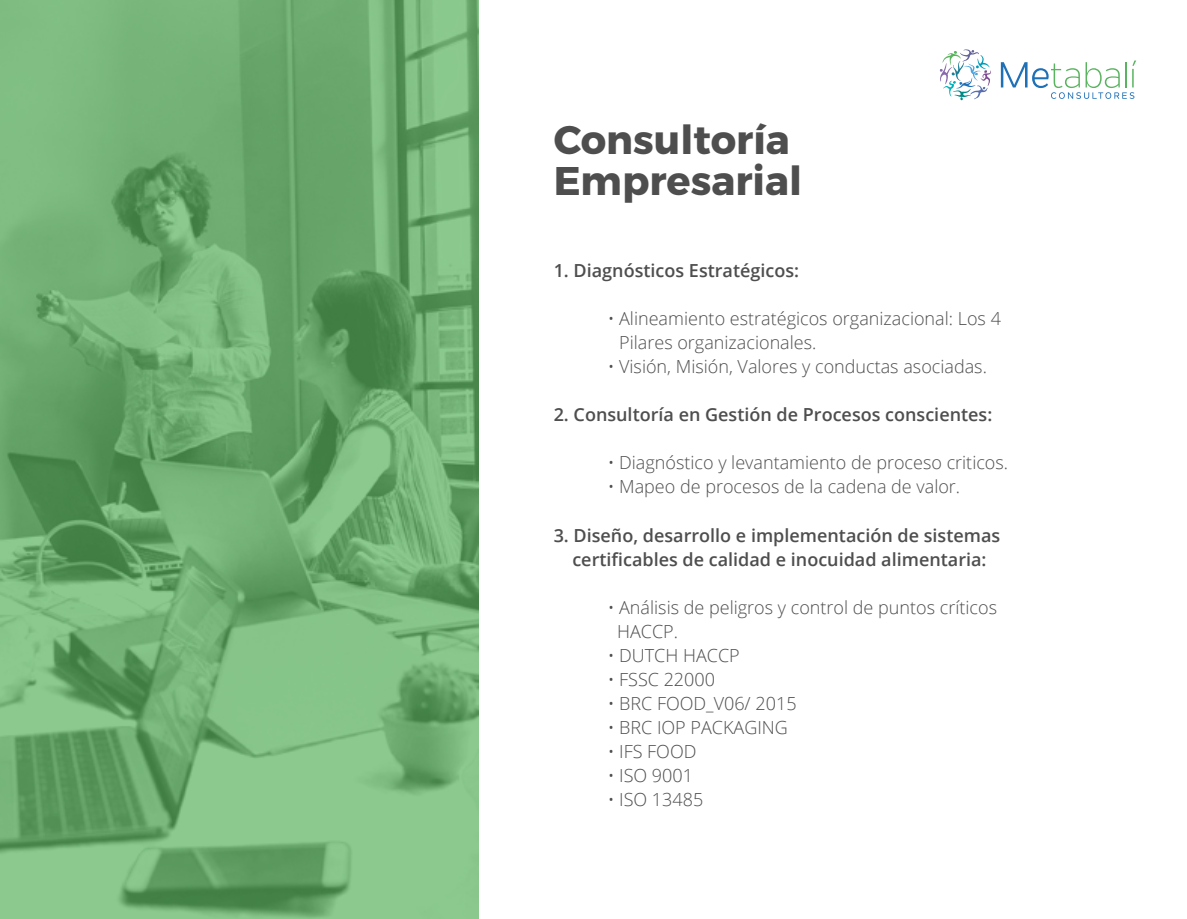
<style>
.page{position:relative;width:1187px;height:919px;background:#fff}
.page>*{position:absolute;margin:0;border:0;box-sizing:border-box;transform-origin:0 0}
.t1{font:700 39.9px/41.1px "Montserrat";color:#4e4e4e}
.t2{font:300 18px/24px "Open Sans";color:#4e4e4e}
.t3{font:600 18px/24px "Open Sans";color:#4e4e4e;text-align:center}
</style>
<div class="page">
<svg style="left:939px;top:49px;width:52px;height:51px"></svg>
<svg style="left:1000px;top:60px;width:137px;height:39px"></svg>
<svg style="left:0;top:0;width:478px;height:918px;background:#70ae74"></svg>
<h1 class="t1" style="left:553px;top:120px;width:250px">Consultoría<br>Empresarial</h1>
<p class="t3" style="left:553px;top:258px;width:247px">1. Diagnósticos Estratégicos:</p>
<p class="t2" style="left:619px;top:306px;width:383px;text-indent:-12px">• Alineamiento estratégicos organizacional: Los 4<br>Pilares organizacionales.</p>
<p class="t2" style="left:607px;top:354px;width:381px">• Visión, Misión, Valores y conductas asociadas.</p>
<p class="t3" style="left:553px;top:402px;width:440px">2. Consultoría en Gestión de Procesos conscientes:</p>
<p class="t2" style="left:607px;top:450px;width:402px">• Diagnóstico y levantamiento de proceso criticos.</p>
<p class="t2" style="left:607px;top:474px;width:354px">• Mapeo de procesos de la cadena de valor.</p>
<p class="t3" style="left:553px;top:522px;width:448px">3. Diseño, desarrollo e implementación de sistemas certificables de calidad e inocuidad alimentaria:</p>
<p class="t2" style="left:617px;top:594px;width:381px;text-indent:-9px">• Análisis de peligros y control de puntos críticos<br>HACCP.</p>
<p class="t2" style="left:607px;top:642px;width:133px">• DUTCH HACCP</p>
<p class="t2" style="left:607px;top:666px;width:109px">• FSSC 22000</p>
<p class="t2" style="left:607px;top:690px;width:190px">• BRC FOOD_V06/ 2015</p>
<p class="t2" style="left:607px;top:714px;width:182px">• BRC IOP PACKAGING</p>
<p class="t2" style="left:607px;top:738px;width:90px">• IFS FOOD</p>
<p class="t2" style="left:607px;top:762px;width:87px">• ISO 9001</p>
<p class="t2" style="left:607px;top:786px;width:97px">• ISO 13485</p>
</div>
